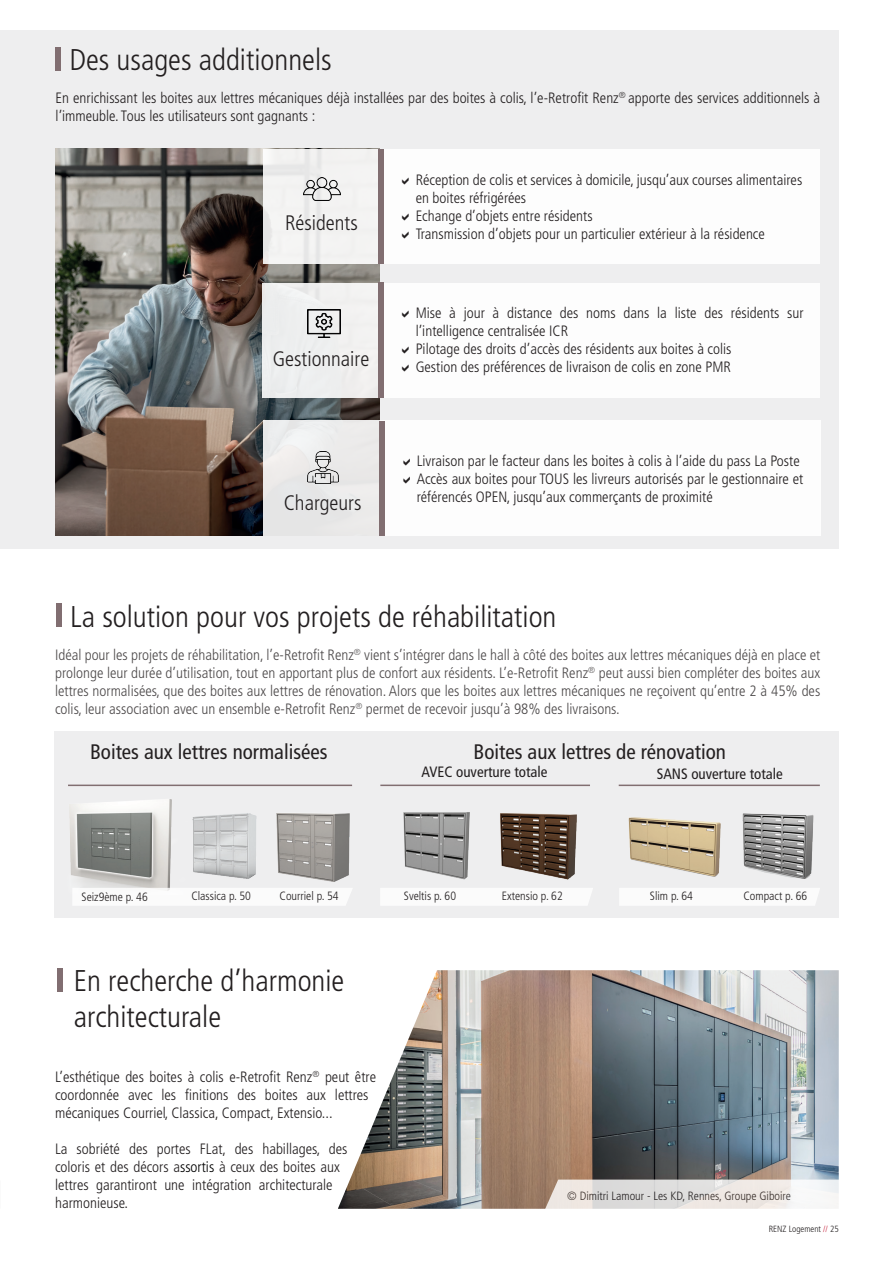
<style>
.page{position:relative;width:893px;height:1263px;background:#fff}
.page>*{position:absolute;margin:0;border:0;box-sizing:border-box;transform-origin:0 0}
.t1{font:300 condensed 30px/36px "Frutiger LT Pro";color:#231f20}
.t2{font:condensed 21px "Frutiger LT Pro";color:#231f20}
.t3{font:300 condensed 21px "Frutiger LT Pro";color:#231f20}
.t4{font:300 condensed 15px/18px "Frutiger LT Pro";color:#231f20}
.t5{font:condensed 15px "Frutiger LT Pro";color:#231f20}
.t6{font:300 condensed 12px "Frutiger LT Pro";color:#231f20}
.t7{font:300 condensed 9px "Frutiger LT Pro";color:#231f20}
.s1{color:#000}
.s2{color:#c51a35}
</style>
<div class="page">
<div style="left:55px;top:731px;width:784px;height:186px;background:#eeeeef"></div>
<img style="left:69px;top:799px;width:103px;height:89px">
<img style="left:192px;top:813px;width:65px;height:66px">
<img style="left:276px;top:813px;width:74px;height:69px">
<img style="left:403px;top:812px;width:67px;height:68px">
<img style="left:628px;top:817px;width:93px;height:60px">
<img style="left:500px;top:813px;width:77px;height:67px">
<img style="left:742px;top:813px;width:72px;height:66px">
<div style="left:0;top:30px;width:839px;height:519px;background:#eeeeef"></div>
<img style="left:338px;top:970px;width:501px;height:239px">
<div style="left:57px;top:968px;width:5px;height:24px;background:#816e71"></div>
<div style="left:56px;top:603px;width:6px;height:24px;background:#816e71"></div>
<img style="left:55px;top:149px;width:324px;height:387px">
<div style="left:263px;top:149px;width:557px;height:115px;background:#fff"></div>
<img style="left:304px;top:177px;width:36px;height:23px">
<div style="left:378px;top:149px;width:6px;height:115px;background:#816e71"></div>
<div style="left:264px;top:421px;width:557px;height:115px;background:linear-gradient(to right,#efeeee,#fff)"></div>
<div style="left:379px;top:421px;width:6px;height:115px;background:#816e71"></div>
<img style="left:308px;top:452px;width:30px;height:31px">
<div style="left:263px;top:283px;width:557px;height:114px;background:linear-gradient(to right,#f2f2f2,#fff)"></div>
<div style="left:378px;top:283px;width:6px;height:115px;background:#816e71"></div>
<img style="left:308px;top:309px;width:32px;height:28px">
<div style="left:55px;top:48px;width:5px;height:23px;background:#816e71"></div>
<hr style="left:619px;top:784px;width:201px;height:2px;background:#816e71">
<hr style="left:380px;top:784px;width:210px;height:2px;background:#816e71">
<hr style="left:68px;top:784px;width:284px;height:2px;background:#816e71">
<div style="left:73px;top:888px;width:279px;height:17px;background:#fbfbfb"></div>
<div style="left:380px;top:888px;width:213px;height:17px;background:#fbfbfb"></div>
<div style="left:619px;top:888px;width:201px;height:17px;background:#fbfbfb"></div>
<svg style="left:542px;top:1179px;width:297px;height:30px"></svg>
<svg style="left:403px;top:458px;width:7px;height:7px"></svg>
<svg style="left:403px;top:476px;width:7px;height:7px"></svg>
<svg style="left:402px;top:311px;width:7px;height:7px"></svg>
<svg style="left:402px;top:347px;width:7px;height:7px"></svg>
<svg style="left:402px;top:365px;width:7px;height:7px"></svg>
<p class="t1" style="left:69px;top:42px;width:264px">Des usages additionnels</p>
<p class="t4" style="left:56px;top:89px;width:766px">En enrichissant les boites aux lettres mécaniques déjà installées par des boites à colis, l’e-Retrofit Renz<sup>®</sup> apporte des services additionnels à l’immeuble. Tous les utilisateurs sont gagnants :</p>
<p class="t3" style="left:285px;top:211px;width:74px">Résidents</p>
<p class="t3" style="left:273px;top:347px;width:98px">Gestionnaire</p>
<p class="t3" style="left:284px;top:491px;width:79px">Chargeurs</p>
<p class="t4" style="left:416px;top:171px;width:388px">Réception de colis et services à domicile, jusqu’aux courses alimentaires en boites réfrigérées</p>
<p class="t4" style="left:416px;top:207px;width:178px">Echange d’objets entre résidents</p>
<p class="t4" style="left:416px;top:225px;width:351px">Transmission d’objets pour un particulier extérieur à la résidence</p>
<p class="t4" style="left:416px;top:304px;width:389px">Mise à jour à distance des noms dans la liste des résidents sur l’intelligence centralisée ICR</p>
<p class="t4" style="left:416px;top:340px;width:317px">Pilotage des droits d’accès des résidents aux boites à colis</p>
<p class="t4" style="left:416px;top:358px;width:317px">Gestion des préférences de livraison de colis en zone PMR</p>
<p class="t4" style="left:417px;top:452px;width:384px">Livraison par le facteur dans les boites à colis à l’aide du pass La Poste</p>
<p class="t4" style="left:417px;top:470px;width:388px">Accès aux boites pour TOUS les livreurs autorisés par le gestionnaire et référencés OPEN, jusqu’aux commerçants de proximité</p>
<p class="t1" style="left:70px;top:598px;width:488px">La solution pour vos projets de réhabilitation</p>
<p class="t4" style="left:55px;top:646px;width:767px;text-align:justify">Idéal pour les projets de réhabilitation, l’e-Retrofit Renz<sup>®</sup> vient s’intégrer dans le hall à côté des boites aux lettres mécaniques déjà en place et prolonge leur durée d’utilisation, tout en apportant plus de confort aux résidents. L’e-Retrofit Renz<sup>®</sup> peut aussi bien compléter des boites aux lettres normalisées, que des boites aux lettres de rénovation. Alors que les boites aux lettres mécaniques ne reçoivent qu’entre 2 à 45% des colis, leur association avec un ensemble e-Retrofit Renz<sup>®</sup> permet de recevoir jusqu’à 98% des livraisons.</p>
<p class="t2" style="left:90px;top:739px;width:239px">Boites aux lettres normalisées</p>
<p class="t2" style="left:474px;top:739px;width:254px">Boites aux lettres de rénovation</p>
<p class="t5" style="left:422px;top:763px;width:127px">AVEC ouverture totale</p>
<p class="t5" style="left:657px;top:765px;width:128px">SANS ouverture totale</p>
<p class="t6" style="left:82px;top:889px;width:68px">Seiz9ème p. 46</p>
<p class="t6" style="left:191px;top:889px;width:61px">Classica p. 50</p>
<p class="t6" style="left:280px;top:889px;width:61px">Courriel p. 54</p>
<p class="t6" style="left:404px;top:889px;width:54px">Sveltis p. 60</p>
<p class="t6" style="left:502px;top:889px;width:63px">Extensio p. 62</p>
<p class="t6" style="left:650px;top:889px;width:45px">Slim p. 64</p>
<p class="t6" style="left:743px;top:888px;width:65px">Compact p. 66</p>
<p class="t1" style="left:74px;top:963px;width:272px">En recherche d’harmonie architecturale</p>
<p class="t4" style="left:55px;top:1068px;width:322px">L’esthétique des boites à colis e-Retrofit Renz<sup>®</sup> peut être coordonnée avec les finitions des boites aux lettres mécaniques Courriel, Classica, Compact, Extensio...</p>
<p class="t4" style="left:55px;top:1140px;width:294px">La sobriété des portes FLat, des habillages, des coloris et des décors a<span class="s1">ssortis</span> à ceux des boites aux lettres garantiront une intégration architecturale harmonieuse.</p>
<p class="t6" style="left:567px;top:1189px;width:225px">© Dimitri Lamour - Les KD, Rennes, Groupe Giboire</p>
<p class="t7" style="left:769px;top:1224px;width:71px">RENZ Logement <span class="s2">//</span> 25</p>
</div>
